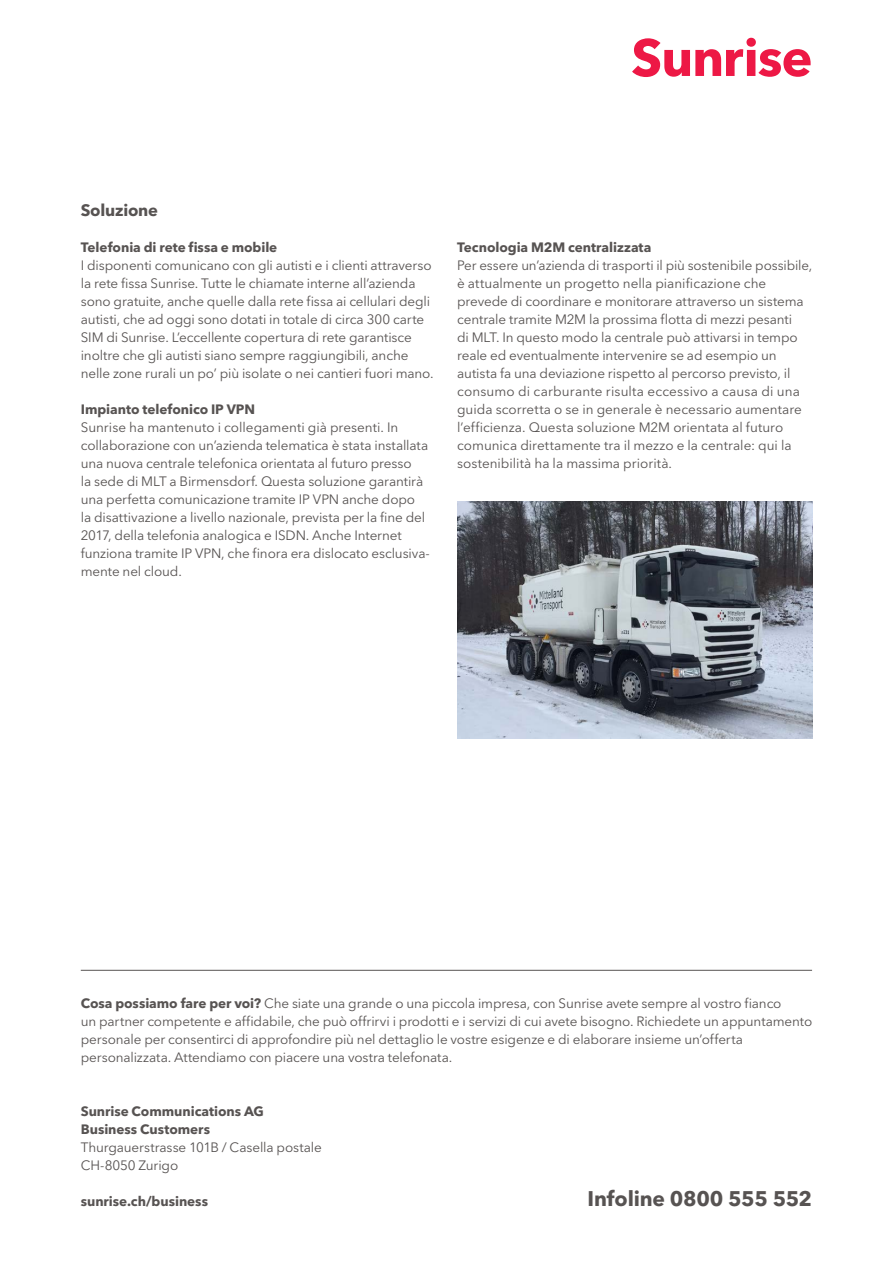
<style>
.page{position:relative;width:893px;height:1263px;background:#fff}
.page>*{position:absolute;margin:0;border:0;box-sizing:border-box;transform-origin:0 0}
.t1{font:700 21px "Avenir Next LT Pro";letter-spacing:-.01em;color:#575352}
.t2{font:700 16.5px "Avenir Next LT Pro";letter-spacing:-.015em;color:#575352}
.t3{font:13.5px/18px "Avenir Next LT Pro";letter-spacing:-.01em;color:#575352}
.t4{font:700 13.5px/18px "Avenir Next LT Pro";letter-spacing:-.005em;color:#575352}
.s1{font-weight:700}
</style>
<div class="page">
<svg style="left:632px;top:38px;width:179px;height:39px"></svg>
<img style="left:457px;top:501px;width:355px;height:237px">
<hr style="left:81px;top:970px;width:731px;height:1px;background:#575352">
<p class="t2" style="left:81px;top:200px;width:79px">Soluzione</p>
<p class="t4" style="left:81px;top:238px;width:198px">Telefonia di rete fissa e mobile</p>
<p class="t3" style="left:81px;top:256px;width:354px">I disponenti comunicano con gli autisti e i clienti attraverso la rete fissa Sunrise. Tutte le chiamate interne all’azienda sono gratuite, anche quelle dalla rete fissa ai cellulari degli autisti, che ad oggi sono dotati in totale di circa 300 carte SIM di Sunrise. L’eccellente copertura di rete garantisce inoltre che gli autisti siano sempre raggiungibili, anche nelle zone rurali un po’ più isolate o nei cantieri fuori mano.</p>
<p class="t4" style="left:81px;top:400px;width:176px">Impianto telefonico IP VPN</p>
<p class="t3" style="left:81px;top:418px;width:351px">Sunrise ha mantenuto i collegamenti già presenti. In collaborazione con un’azienda telematica è stata installata una nuova centrale telefonica orientata al futuro presso<br>la sede di MLT a Birmensdorf. Questa soluzione garantirà una perfetta comunicazione tramite IP VPN anche dopo<br>la disattivazione a livello nazionale, prevista per la fine del 2017, della telefonia analogica e ISDN. Anche Internet funziona tramite IP VPN, che finora era dislocato esclusiva&shy;mente nel cloud.</p>
<p class="t4" style="left:457px;top:238px;width:196px">Tecnologia M2M centralizzata</p>
<p class="t3" style="left:457px;top:256px;width:357px">Per essere un’azienda di trasporti il più sostenibile possibile, è attualmente un progetto nella pianificazione che prevede di coordinare e monitorare attraverso un sistema centrale tramite M2M la prossima flotta di mezzi pesanti<br>di MLT. In questo modo la centrale può attivarsi in tempo reale ed eventualmente intervenire se ad esempio un autista fa una deviazione rispetto al percorso previsto, il consumo di carburante risulta eccessivo a causa di una guida scorretta o se in generale è necessario aumentare l’efficienza. Questa soluzione M2M orientata al futuro comunica direttamente tra il mezzo e la centrale: qui la sostenibilità ha la massima priorità.</p>
<p class="t3" style="left:81px;top:994px;width:733px"><span class="s1">Cosa possiamo fare per voi?</span> Che siate una grande o una piccola impresa, con Sunrise avete sempre al vostro fianco<br>un partner competente e affidabile, che può offrirvi i prodotti e i servizi di cui avete bisogno. Richiedete un appuntamento personale per consentirci di approfondire più nel dettaglio le vostre esigenze e di elaborare insieme un’offerta personalizzata. Attendiamo con piacere una vostra telefonata.</p>
<p class="t4" style="left:81px;top:1102px;width:185px">Sunrise Communications AG<br>Business Customers</p>
<p class="t3" style="left:81px;top:1138px;width:243px">Thurgauerstrasse 101B / Casella postale<br>CH-8050 Zurigo</p>
<p class="t4" style="left:81px;top:1192px;width:129px">sunrise.ch/business</p>
<h1 class="t1" style="left:588px;top:1186px;width:226px">Infoline 0800 555 552</h1>
</div>
